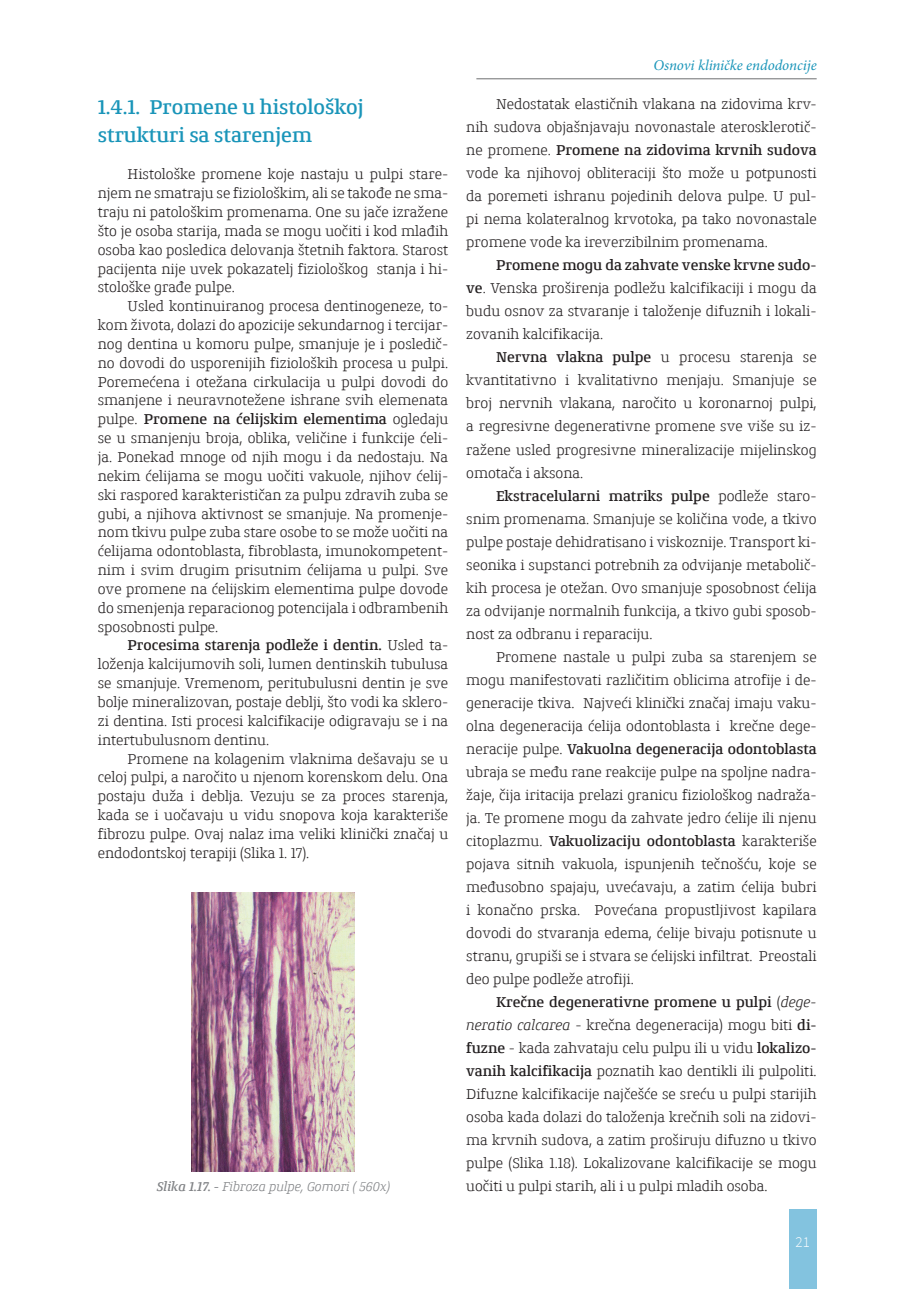
<style>
.page{position:relative;width:906px;height:1289px;background:#fff}
.page>*{position:absolute;margin:0;border:0;box-sizing:border-box;transform-origin:0 0}
.P3{font:700 21px/27.9px "Conto Slab";color:#1a95b9}
.Tekst{font:15px/23px "Conto Slab";color:#231f20;text-align:justify}
.t1{font:italic 15px "Minion Pro";letter-spacing:-.005em;color:#1a95b9}
.t2{font:300 15px "Source Sans Pro";color:#fff}
.Opis_slike_1_kol{font:italic 13.5px "Conto Slab";color:#808285}
.s1{font-weight:700}
.s2{font-style:italic}
</style>
<div class="page">
<div style="left:789px;top:1209px;width:27px;height:79px;background:#83c3df"></div>
<hr style="left:476px;top:78px;width:340px;height:1px;background:#6d6f71">
<img style="left:192px;top:892px;width:162px;height:278px">
<p class="P3" style="left:98px;top:92px;width:267px">1.4.1. Promene u histološkoj strukturi sa starenjem</p>
<p class="Tekst" style="left:98px;top:164px;width:352px;line-height:18.9px;text-indent:30px">Histološke promene koje nastaju u pulpi stare&shy;njem ne smatraju se fiziološkim, ali se takođe ne sma&shy;traju ni patološkim promenama. One su jače izražene što je osoba starija, mada se mogu uočiti i kod mlađih osoba kao posledica delovanja štetnih faktora. Starost pacijenta nije uvek pokazatelj fiziološkog stanja i hi&shy;stološke građe pulpe.</p>
<p class="Tekst" style="left:98px;top:296px;width:352px;line-height:18.9px;text-indent:30px">Usled kontinuiranog procesa dentinogeneze, to&shy;kom života, dolazi do apozicije sekundarnog i tercijar&shy;nog dentina u komoru pulpe, smanjuje je i posledič&shy;no dovodi do usporenijih fizioloških procesa u pulpi.<br>Poremećena i otežana cirkulacija u pulpi dovodi do smanjene i neuravnotežene ishrane svih elemenata pulpe. <span class="s1">Promene na ćelijskim elementima</span> ogledaju se u smanjenju broja, oblika, veličine i funkcije ćeli&shy;ja. Ponekad mnoge od njih mogu i da nedostaju. Na nekim ćelijama se mogu uočiti vakuole, njihov ćelij&shy;ski raspored karakterističan za pulpu zdravih zuba se gubi, a njihova aktivnost se smanjuje. Na promenje&shy;nom tkivu pulpe zuba stare osobe to se može uočiti na ćelijama odontoblasta, fibroblasta, imunokompetent&shy;nim i svim drugim prisutnim ćelijama u pulpi. Sve ove promene na ćelijskim elementima pulpe dovode do smenjenja reparacionog potencijala i odbrambenih sposobnosti pulpe.</p>
<p class="Tekst" style="left:98px;top:635px;width:352px;line-height:18.9px;text-indent:30px"><span class="s1">Procesima starenja podleže i dentin.</span> Usled ta&shy;loženja kalcijumovih soli, lumen dentinskih tubulusa se smanjuje. Vremenom, peritubulusni dentin je sve bolje mineralizovan, postaje deblji, što vodi ka sklero&shy;zi dentina. Isti procesi kalcifikacije odigravaju se i na intertubulusnom dentinu.</p>
<p class="Tekst" style="left:98px;top:748px;width:352px;line-height:18.9px;text-indent:30px">Promene na kolagenim vlaknima dešavaju se u celoj pulpi, a naročito u njenom korenskom delu. Ona postaju duža i deblja. Vezuju se za proces starenja, kada se i uočavaju u vidu snopova koja karakteriše fibrozu pulpe. Ovaj nalaz ima veliki klinički značaj u endodontskoj terapiji (Slika 1. 17).</p>
<p class="Opis_slike_1_kol" style="left:157px;top:1177px;width:235px"><span class="s1">Slika 1.17. -</span> Fibroza pulpe, Gomori ( 560x)</p>
<p class="t1" style="left:653px;top:55px;width:165px">Osnovi kliničke endodoncije</p>
<p class="Tekst" style="left:466px;top:92px;width:352px;text-indent:30px">Nedostatak elastičnih vlakana na zidovima krv&shy;nih sudova objašnjavaju novonastale aterosklerotič&shy;ne promene. <span class="s1">Promene na zidovima krvnih sudova </span>vode ka njihovoj obliteraciji što može u potpunosti da poremeti ishranu pojedinih delova pulpe. U pul&shy;pi nema kolateralnog krvotoka, pa tako novonastale promene vode ka ireverzibilnim promenama.</p>
<p class="Tekst" style="left:466px;top:253px;width:352px;text-indent:30px"><span class="s1">Promene mogu da zahvate venske krvne sudo&shy;ve</span>. Venska proširenja podležu kalcifikaciji i mogu da budu osnov za stvaranje i taloženje difuznih i lokali&shy;zovanih kalcifikacija.</p>
<p class="Tekst" style="left:466px;top:345px;width:352px;text-indent:30px"><span class="s1">Nervna vlakna pulpe</span> u procesu starenja se kvantitativno i kvalitativno menjaju. Smanjuje se broj nervnih vlakana, naročito u koronarnoj pulpi, a regresivne degenerativne promene sve više su iz&shy;ražene usled progresivne mineralizacije mijelinskog omotača i aksona.</p>
<p class="Tekst" style="left:466px;top:483px;width:352px;text-indent:30px"><span class="s1">Ekstracelularni matriks pulpe</span> podleže staro&shy;snim promenama. Smanjuje se količina vode, a tkivo pulpe postaje dehidratisano i viskoznije. Transport ki&shy;seonika i supstanci potrebnih za odvijanje metabolič&shy;kih procesa je otežan. Ovo smanjuje sposobnost ćelija za odvijanje normalnih funkcija, a tkivo gubi sposob&shy;nost za odbranu i reparaciju.</p>
<p class="Tekst" style="left:466px;top:644px;width:352px;text-indent:30px">Promene nastale u pulpi zuba sa starenjem se mogu manifestovati različitim oblicima atrofije i de&shy;generacije tkiva. Najveći klinički značaj imaju vaku&shy;olna degeneracija ćelija odontoblasta i krečne dege&shy;neracije pulpe. <span class="s1">Vakuolna degeneracija odontoblasta </span>ubraja se među rane reakcije pulpe na spoljne nadra&shy;žaje, čija iritacija prelazi granicu fiziološkog nadraža&shy;ja. Te promene mogu da zahvate jedro ćelije ili njenu citoplazmu. <span class="s1">Vakuolizaciju odontoblasta</span> karakteriše pojava sitnih vakuola, ispunjenih tečnošću, koje se međusobno spajaju, uvećavaju, a zatim ćelija bubri i konačno prska. Povećana propustljivost kapilara dovodi do stvaranja edema, ćelije bivaju potisnute u stranu, grupiši se i stvara se ćelijski infiltrat. Preostali deo pulpe podleže atrofiji.</p>
<p class="Tekst" style="left:466px;top:989px;width:352px;text-indent:30px"><span class="s1">Krečne degenerativne promene u pulpi</span> (<span class="s2">dege&shy;neratio calcarea</span> - krečna degeneracija) mogu biti <span class="s1">di&shy;fuzne</span> - kada zahvataju celu pulpu ili u vidu <span class="s1">lokalizo&shy;vanih kalcifikacija</span> poznatih kao dentikli ili pulpoliti.<br>Difuzne kalcifikacije najčešće se sreću u pulpi starijih osoba kada dolazi do taloženja krečnih soli na zidovi&shy;ma krvnih sudova, a zatim proširuju difuzno u tkivo pulpe (Slika 1.18). Lokalizovane kalcifikacije se mogu uočiti u pulpi starih, ali i u pulpi mladih osoba.</p>
<p class="t2" style="left:795px;top:1232px;width:16px">21</p>
</div>
